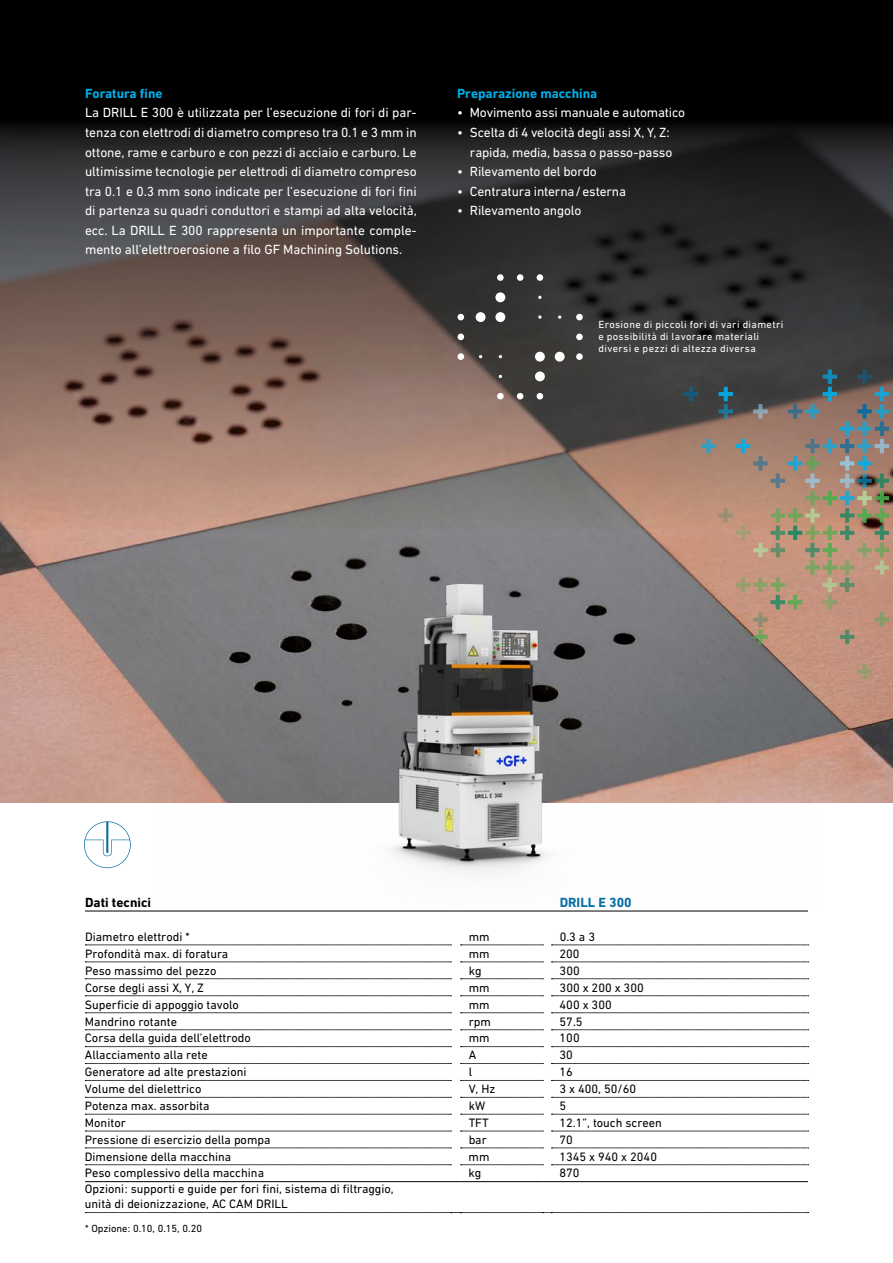
<style>
.page{position:relative;width:893px;height:1263px;background:#fff}
.page>*{position:absolute;margin:0;border:0;box-sizing:border-box;transform-origin:0 0}
.t1{font:13.5px/19.5px "DIN Next W1 G";letter-spacing:-.015em;color:#fff;text-align:justify}
.t2{font:700 13.5px "DIN Next W1 G";color:#00afe9}
.t3{font:700 13.5px "DIN Next W1 G";color:#000}
.t4{font:700 13.5px "DIN Next W1 G";color:#006ba4}
.t5{font:12.3px/14.9px "DIN Next W1 G";color:#000}
.t6{font:10.5px/12px "DIN Next W1 G";letter-spacing:.035em;color:#fff}
.t7{font:10.5px "DIN Next W1 G";color:#000}
</style>
<div class="page">
<img style="left:0;top:528px;width:893px;height:274px">
<svg style="left:85px;top:945px;width:366px;height:1px"></svg>
<svg style="left:461px;top:945px;width:82px;height:1px"></svg>
<svg style="left:551px;top:945px;width:258px;height:1px"></svg>
<svg style="left:85px;top:962px;width:366px;height:1px"></svg>
<svg style="left:461px;top:962px;width:82px;height:1px"></svg>
<svg style="left:551px;top:962px;width:258px;height:1px"></svg>
<svg style="left:85px;top:1012px;width:366px;height:1px"></svg>
<svg style="left:461px;top:1012px;width:82px;height:1px"></svg>
<svg style="left:551px;top:1012px;width:258px;height:1px"></svg>
<svg style="left:85px;top:1029px;width:366px;height:1px"></svg>
<svg style="left:461px;top:1029px;width:82px;height:1px"></svg>
<svg style="left:551px;top:1029px;width:258px;height:1px"></svg>
<svg style="left:85px;top:1046px;width:366px;height:1px"></svg>
<svg style="left:461px;top:1046px;width:82px;height:1px"></svg>
<svg style="left:551px;top:1046px;width:258px;height:1px"></svg>
<svg style="left:85px;top:1063px;width:366px;height:1px"></svg>
<svg style="left:461px;top:1063px;width:82px;height:1px"></svg>
<svg style="left:551px;top:1063px;width:258px;height:1px"></svg>
<svg style="left:85px;top:1080px;width:366px;height:1px"></svg>
<svg style="left:461px;top:1080px;width:82px;height:1px"></svg>
<svg style="left:551px;top:1080px;width:258px;height:1px"></svg>
<svg style="left:85px;top:1097px;width:366px;height:1px"></svg>
<svg style="left:461px;top:1097px;width:82px;height:1px"></svg>
<svg style="left:551px;top:1097px;width:258px;height:1px"></svg>
<svg style="left:85px;top:1114px;width:366px;height:1px"></svg>
<svg style="left:461px;top:1114px;width:82px;height:1px"></svg>
<svg style="left:551px;top:1114px;width:258px;height:1px"></svg>
<svg style="left:85px;top:1131px;width:366px;height:1px"></svg>
<svg style="left:461px;top:1131px;width:82px;height:1px"></svg>
<svg style="left:551px;top:1131px;width:258px;height:1px"></svg>
<svg style="left:85px;top:1148px;width:366px;height:1px"></svg>
<svg style="left:461px;top:1148px;width:82px;height:1px"></svg>
<svg style="left:551px;top:1148px;width:258px;height:1px"></svg>
<svg style="left:85px;top:978px;width:366px;height:1px"></svg>
<svg style="left:461px;top:978px;width:82px;height:1px"></svg>
<svg style="left:551px;top:978px;width:258px;height:1px"></svg>
<svg style="left:551px;top:995px;width:258px;height:1px"></svg>
<svg style="left:85px;top:995px;width:366px;height:1px"></svg>
<svg style="left:461px;top:995px;width:82px;height:1px"></svg>
<svg style="left:85px;top:1212px;width:724px;height:1px"></svg>
<svg style="left:85px;top:1164px;width:366px;height:1px"></svg>
<svg style="left:461px;top:1164px;width:82px;height:1px"></svg>
<svg style="left:551px;top:1164px;width:258px;height:1px"></svg>
<hr style="left:85px;top:1181px;width:366px;height:1px;background:#000">
<hr style="left:460px;top:1181px;width:83px;height:1px;background:#000">
<hr style="left:551px;top:1181px;width:257px;height:1px;background:#000">
<hr style="left:85px;top:911px;width:366px;height:1px;background:#000">
<hr style="left:460px;top:911px;width:83px;height:1px;background:#000">
<hr style="left:551px;top:911px;width:257px;height:1px;background:#000">
<img style="left:158px;top:537px;width:659px;height:337px">
<svg style="left:84px;top:821px;width:47px;height:47px"></svg>
<svg style="left:0;top:0;width:893px;height:528px;background:#443a37"></svg>
<svg style="left:457px;top:274px;width:126px;height:125px;background:#4b4745"></svg>
<svg style="left:823px;top:682px;width:14px;height:14px"></svg>
<svg style="left:857px;top:664px;width:15px;height:15px"></svg>
<svg style="left:753px;top:699px;width:15px;height:14px"></svg>
<svg style="left:684px;top:369px;width:205px;height:275px;background:#998171"></svg>
<p class="t2" style="left:85px;top:85px;width:79px">Foratura fine</p>
<p class="t1" style="left:85px;top:103px;width:333px">La DRILL E 300 è utilizzata per l’esecuzione di fori di par&shy;tenza con elettrodi di diametro compreso tra 0.1 e 3 mm in ottone, rame e carburo e con pezzi di acciaio e carburo. Le ultimissime tecnologie per elettrodi di diametro compreso tra 0.1 e 0.3 mm sono indicate per l’esecuzione di fori fini di partenza su quadri conduttori e stampi ad alta velocità, ecc. La DRILL E 300 rappresenta un importante comple&shy;mento all’elettroerosione a filo GF Machining Solutions.</p>
<p class="t2" style="left:457px;top:85px;width:142px">Preparazione macchina</p>
<p class="t1" style="left:457px;top:103px;width:230px">• Movimento assi manuale e automatico</p>
<p class="t1" style="left:457px;top:122px;width:217px;text-align:right">• Scelta di 4 velocità degli assi X, Y, Z: rapida, media, bassa o passo-passo</p>
<p class="t1" style="left:457px;top:162px;width:141px">• Rilevamento del bordo</p>
<p class="t1" style="left:457px;top:181px;width:170px">• Centratura interna/esterna</p>
<p class="t1" style="left:457px;top:201px;width:126px">• Rilevamento angolo</p>
<p class="t6" style="left:598px;top:319px;width:187px">Erosione di piccoli fori di vari diametri e possibilità di lavorare materiali diversi e pezzi di altezza diversa</p>
<p class="t3" style="left:85px;top:894px;width:68px">Dati tecnici</p>
<p class="t4" style="left:560px;top:894px;width:74px">DRILL E 300</p>
<p class="t5" style="left:85px;top:929px;width:106px">Diametro elettrodi *</p>
<p class="t5" style="left:469px;top:929px;width:22px">mm</p>
<p class="t5" style="left:560px;top:929px;width:37px">0.3 a 3</p>
<p class="t5" style="left:85px;top:946px;width:145px">Profondità max. di foratura</p>
<p class="t5" style="left:469px;top:946px;width:22px">mm</p>
<p class="t5" style="left:560px;top:946px;width:21px">200</p>
<p class="t5" style="left:85px;top:963px;width:133px">Peso massimo del pezzo</p>
<p class="t5" style="left:469px;top:963px;width:14px">kg</p>
<p class="t5" style="left:560px;top:963px;width:22px">300</p>
<p class="t5" style="left:85px;top:980px;width:120px">Corse degli assi X, Y, Z</p>
<p class="t5" style="left:469px;top:980px;width:22px">mm</p>
<p class="t5" style="left:560px;top:980px;width:86px">300 x 200 x 300</p>
<p class="t5" style="left:85px;top:997px;width:156px">Superficie di appoggio tavolo</p>
<p class="t5" style="left:469px;top:997px;width:22px">mm</p>
<p class="t5" style="left:560px;top:997px;width:54px">400 x 300</p>
<p class="t5" style="left:85px;top:1014px;width:94px">Mandrino rotante</p>
<p class="t5" style="left:469px;top:1014px;width:24px">rpm</p>
<p class="t5" style="left:560px;top:1014px;width:25px">57.5</p>
<p class="t5" style="left:85px;top:1031px;width:168px">Corsa della guida dell’elettrodo</p>
<p class="t5" style="left:469px;top:1031px;width:22px">mm</p>
<p class="t5" style="left:560px;top:1031px;width:22px">100</p>
<p class="t5" style="left:85px;top:1047px;width:124px">Allacciamento alla rete</p>
<p class="t5" style="left:469px;top:1047px;width:9px">A</p>
<p class="t5" style="left:560px;top:1047px;width:15px">30</p>
<p class="t5" style="left:85px;top:1064px;width:163px">Generatore ad alte prestazioni</p>
<p class="t5" style="left:469px;top:1064px;width:5px">l</p>
<p class="t5" style="left:560px;top:1064px;width:15px">16</p>
<p class="t5" style="left:85px;top:1081px;width:118px">Volume del dielettrico</p>
<p class="t5" style="left:469px;top:1081px;width:28px">V, Hz</p>
<p class="t5" style="left:560px;top:1081px;width:78px">3 x 400, 50/60</p>
<p class="t5" style="left:85px;top:1098px;width:126px">Potenza max. assorbita</p>
<p class="t5" style="left:469px;top:1098px;width:18px">kW</p>
<p class="t5" style="left:559px;top:1098px;width:8px">5</p>
<p class="t5" style="left:85px;top:1115px;width:42px">Monitor</p>
<p class="t5" style="left:469px;top:1115px;width:22px">TFT</p>
<p class="t5" style="left:559px;top:1115px;width:104px">12.1”, touch screen</p>
<p class="t5" style="left:85px;top:1132px;width:187px">Pressione di esercizio della pompa</p>
<p class="t5" style="left:469px;top:1132px;width:20px">bar</p>
<p class="t5" style="left:559px;top:1132px;width:15px">70</p>
<p class="t5" style="left:85px;top:1149px;width:148px">Dimensione della macchina</p>
<p class="t5" style="left:469px;top:1149px;width:22px">mm</p>
<p class="t5" style="left:559px;top:1149px;width:99px">1345 x 940 x 2040</p>
<p class="t5" style="left:85px;top:1165px;width:181px">Peso complessivo della macchina</p>
<p class="t5" style="left:469px;top:1165px;width:14px">kg</p>
<p class="t5" style="left:559px;top:1165px;width:22px">870</p>
<p class="t5" style="left:85px;top:1182px;width:310px">Opzioni: supporti e guide per fori fini, sistema di filtraggio, unità di deionizzazione, AC CAM DRILL</p>
<p class="t7" style="left:85px;top:1223px;width:118px">* Opzione: 0.10, 0.15, 0.20</p>
</div>
